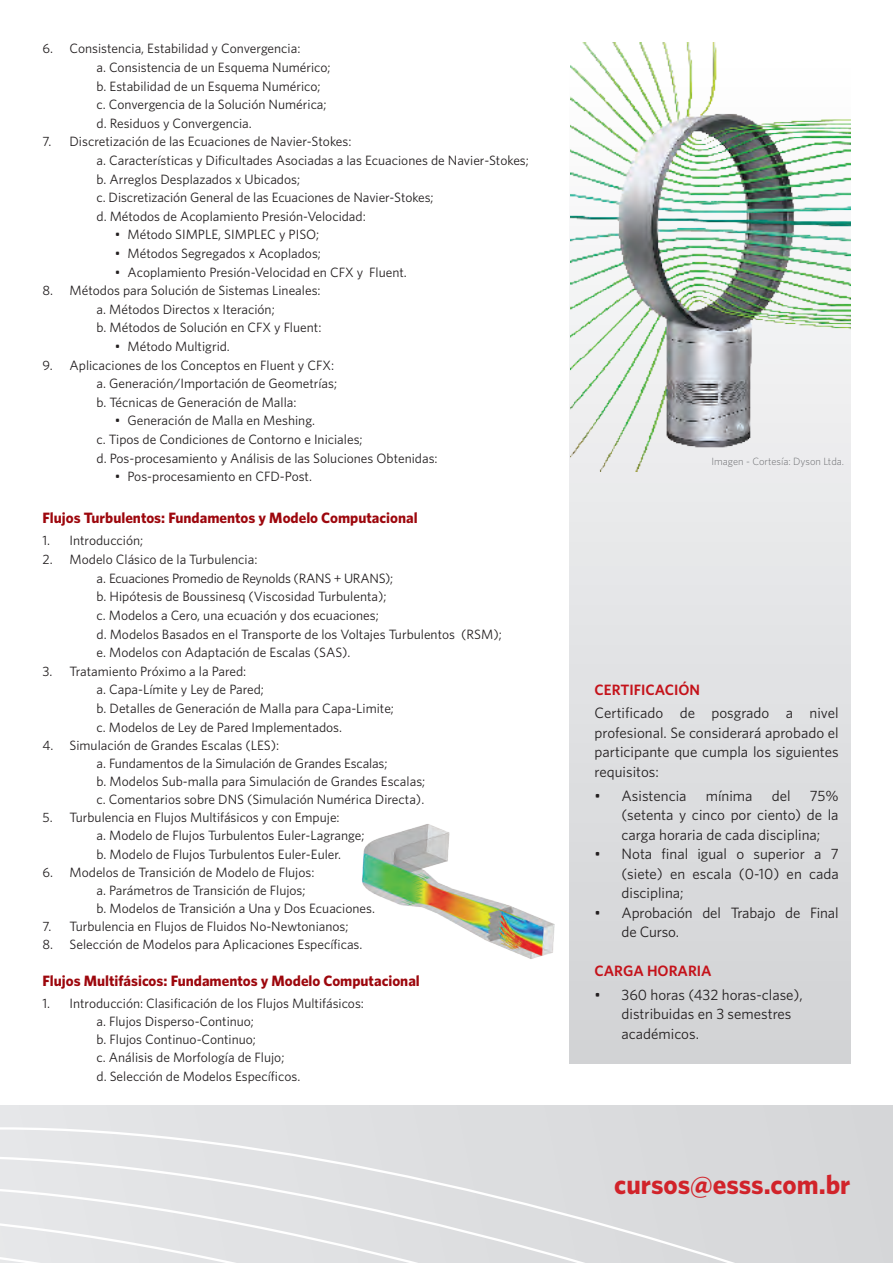
<style>
.page{position:relative;width:893px;height:1263px;background:#fff}
.page>*{position:absolute;margin:0;border:0;box-sizing:border-box;transform-origin:0 0}
.t1{font:700 27px "Whitney";color:#d1232a}
.t2{font:15px/19.5px "Whitney";color:#231f20;text-align:justify}
.t3{font:700 15px "Whitney";color:#9d070d}
.t4{font:600 15px "Whitney";color:#c4121a}
.t5{font:13.5px/18.6px "Whitney";color:#231f20}
.t6{font:300 10.5px "Whitney";color:#6c6d70}
</style>
<div class="page">
<svg style="left:0;top:1106px;width:893px;height:157px;fill:#dddee0"></svg>
<div style="left:570px;top:55px;width:280px;height:1008px;background:#dddee0"></div>
<img style="left:362px;top:824px;width:193px;height:135px">
<img style="left:571px;top:43px;width:279px;height:428px">
<p class="t5" style="left:97px;top:39px;width:236px;text-indent:-54px">6. Consistencia, Estabilidad y Convergencia:<br>a. Consistencia de un Esquema Numérico; b. Estabilidad de un Esquema Numérico; c. Convergencia de la Solución Numérica; d. Residuos y Convergencia.</p>
<p class="t5" style="left:97px;top:132px;width:434px;text-indent:-54px">7. Discretización de las Ecuaciones de Navier-Stokes:<br>a. Características y Dificultades Asociadas a las Ecuaciones de Navier-Stokes; b. Arreglos Desplazados x Ubicados;<br>c. Discretización General de las Ecuaciones de Navier-Stokes;<br>d. Métodos de Acoplamiento Presión-Velocidad:</p>
<p class="t5" style="left:115px;top:225px;width:206px">• Método SIMPLE, SIMPLEC y PISO;</p>
<p class="t5" style="left:115px;top:244px;width:208px">• Métodos Segregados x Acoplados;</p>
<p class="t5" style="left:115px;top:262px;width:294px">• Acoplamiento Presión-Velocidad en CFX y Fluent.</p>
<p class="t5" style="left:97px;top:281px;width:226px;text-indent:-54px">8. Métodos para Solución de Sistemas Lineales: a. Métodos Directos x Iteración;<br>b. Métodos de Solución en CFX y Fluent:</p>
<p class="t5" style="left:115px;top:337px;width:117px">• Método Multigrid.</p>
<p class="t5" style="left:97px;top:355px;width:242px;text-indent:-54px">9. Aplicaciones de los Conceptos en Fluent y CFX: a. Generación/Importación de Geometrías; b. Técnicas de Generación de Malla:</p>
<p class="t5" style="left:97px;top:411px;width:343px;text-indent:18px">• Generación de Malla en Meshing.<br>c. Tipos de Condiciones de Contorno e Iniciales;<br>d. Pos-procesamiento y Análisis de las Soluciones Obtenidas:</p>
<p class="t5" style="left:115px;top:467px;width:199px">• Pos-procesamiento en CFD-Post.</p>
<p class="t3" style="left:43px;top:508px;width:377px">Flujos Turbulentos: Fundamentos y Modelo Computacional</p>
<p class="t5" style="left:43px;top:531px;width:102px">1. Introducción;</p>
<p class="t5" style="left:97px;top:550px;width:407px;text-indent:-54px">2. Modelo Clásico de la Turbulencia:<br>a. Ecuaciones Promedio de Reynolds (RANS + URANS);<br>b. Hipótesis de Boussinesq (Viscosidad Turbulenta);<br>c. Modelos a Cero, una ecuación y dos ecuaciones;<br>d. Modelos Basados en el Transporte de los Voltajes Turbulentos (RSM); e. Modelos con Adaptación de Escalas (SAS).</p>
<p class="t5" style="left:97px;top:661px;width:299px;text-indent:-54px">3. Tratamiento Próximo a la Pared:<br>a. Capa-Límite y Ley de Pared;<br>b. Detalles de Generación de Malla para Capa-Limite; c. Modelos de Ley de Pared Implementados.</p>
<p class="t5" style="left:97px;top:736px;width:330px;line-height:18.1px;text-indent:-54px">4. Simulación de Grandes Escalas (LES):<br>a. Fundamentos de la Simulación de Grandes Escalas;<br>b. Modelos Sub-malla para Simulación de Grandes Escalas; c. Comentarios sobre DNS (Simulación Numérica Directa).</p>
<p class="t5" style="left:97px;top:808px;width:269px;line-height:18.1px;text-indent:-54px">5. Turbulencia en Flujos Multifásicos y con Empuje:<br>a. Modelo de Flujos Turbulentos Euler-Lagrange; b. Modelo de Flujos Turbulentos Euler-Euler.</p>
<p class="t5" style="left:97px;top:863px;width:280px;line-height:18.1px;text-indent:-54px">6. Modelos de Transición de Modelo de Flujos:<br>a. Parámetros de Transición de Flujos;<br>b. Modelos de Transición a Una y Dos Ecuaciones.</p>
<p class="t5" style="left:43px;top:917px;width:307px">7. Turbulencia en Flujos de Fluidos No-Newtonianos;</p>
<p class="t5" style="left:43px;top:935px;width:321px">8. Selección de Modelos para Aplicaciones Específicas.</p>
<p class="t3" style="left:43px;top:971px;width:379px">Flujos Multifásicos: Fundamentos y Modelo Computacional</p>
<p class="t5" style="left:97px;top:994px;width:269px;line-height:18.1px;text-indent:-54px">1. Introducción: Clasificación de los Flujos Multifásicos: a. Flujos Disperso-Continuo;<br>b. Flujos Continuo-Continuo;<br>c. Análisis de Morfología de Flujo;<br>d. Selección de Modelos Específicos.</p>
<p class="t6" style="left:711px;top:455px;width:134px">Imagen - Cortesía: Dyson Ltda.</p>
<p class="t4" style="left:595px;top:680px;width:9px">CERTI</p>
<p class="t4" style="left:634px;top:680px;width:16px">FICACI</p>
<p class="t4" style="left:678px;top:680px;width:21px">ÓN</p>
<p class="t2" style="left:595px;top:703px;width:246px">Certificado de posgrado a nivel profesional. Se considerará aprobado el participante que cumpla los siguientes requisitos:</p>
<p class="t2" style="left:595px;top:785px;width:93px">• Asistencia</p>
<p class="t2" style="left:706px;top:785px;width:48px">mínima</p>
<p class="t2" style="left:772px;top:785px;width:20px">del</p>
<p class="t2" style="left:622px;top:785px;width:219px;text-indent:188px">75% (setenta y cinco por ciento) de la carga horaria de cada disciplina;</p>
<p class="t2" style="left:622px;top:844px;width:219px;text-indent:-27px">• Nota final igual o superior a 7 (siete) en escala (0-10) en cada disciplina;</p>
<p class="t2" style="left:622px;top:902px;width:219px;text-indent:-27px">• Aprobación del Trabajo de Final de Curso.</p>
<p class="t4" style="left:595px;top:962px;width:4px">CAR</p>
<p class="t4" style="left:623px;top:962px;width:45px">GA HORARIA</p>
<p class="t2" style="left:622px;top:985px;width:183px;text-align:left;text-indent:-27px">• 360 horas (432 horas-clase), distribuidas en 3 semestres académicos.</p>
<h1 class="t1" style="left:614px;top:1168px;width:238px">cursos@esss.com.br</h1>
</div>
